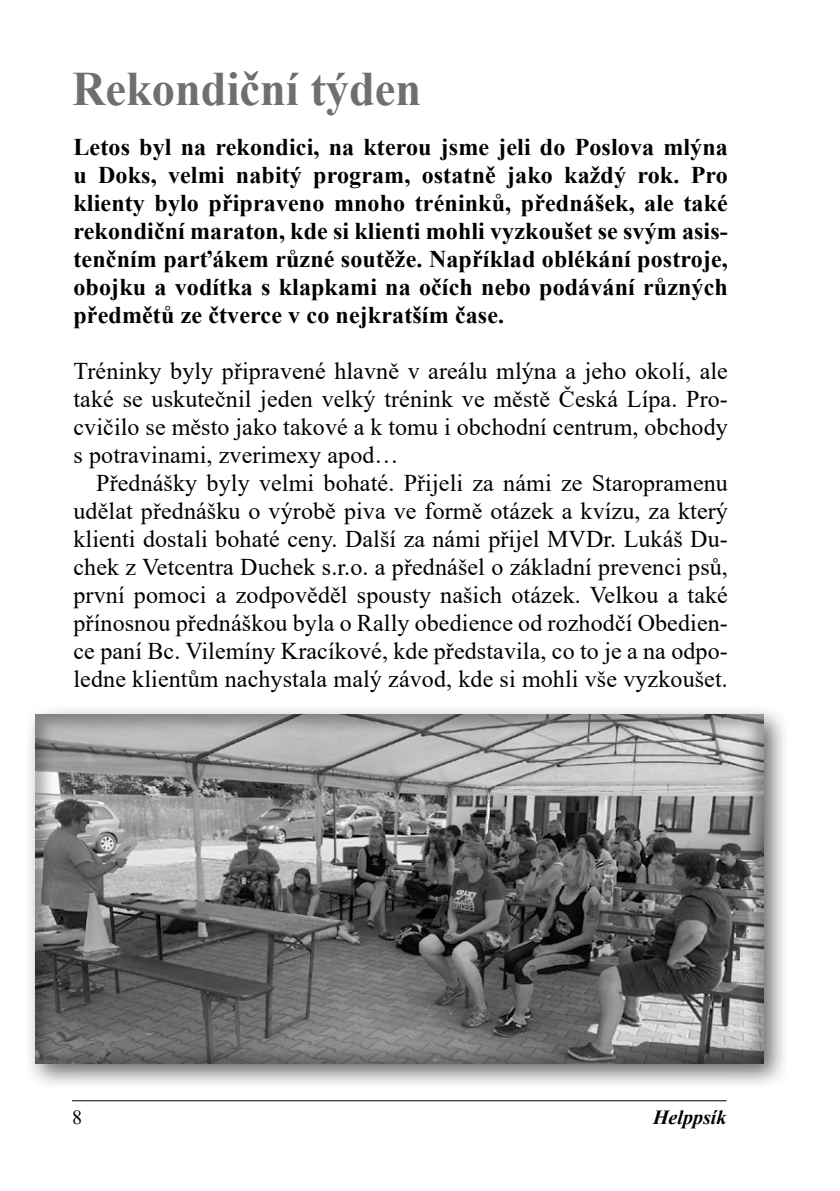
<style>
.page{position:relative;width:840px;height:1191px;background:#fff}
.page>*{position:absolute;margin:0;border:0;box-sizing:border-box;transform-origin:0 0}
.Normální{font:700 48px "Times New Roman";color:#706f6f;scale:.96 1}
.t1{font:24px/28px "Times New Roman";letter-spacing:.005em;color:#000;text-align:justify}
.t2{font:700 24px/28px "Times New Roman";letter-spacing:.005em;color:#000;text-align:justify}
.t3{font:italic 700 20px "Times New Roman";color:#000}
.t4{font:20px "Times New Roman";color:#000}
</style>
<div class="page">
<hr style="left:72px;top:1100px;width:654px;height:1px;background:#000">
<div style="left:24px;top:703px;width:765px;height:387px;background:#000;opacity:.59"></div>
<div style="left:18px;top:700px;width:761px;height:364px;background:#000;opacity:.32"></div>
<p class="Normální" style="left:72px;top:54px;width:365px">Rekondiční týden</p>
<p class="t2" style="left:73px;top:132px;width:655px">Letos byl na rekondici, na kterou jsme jeli do Poslova mlýna u Doks, velmi nabitý program, ostatně jako každý rok. Pro klienty bylo připraveno mnoho tréninků, přednášek, ale také rekondiční maraton, kde si klienti mohli vyzkoušet se svým asis&shy;tenčním parťákem různé soutěže. Například oblékání postroje, obojku a vodítka s klapkami na očích nebo podávání různých předmětů ze čtverce v co nejkratším čase.</p>
<p class="t1" style="left:73px;top:356px;width:655px">Tréninky byly připravené hlavně v areálu mlýna a jeho okolí, ale také se uskutečnil jeden velký trénink ve městě Česká Lípa. Pro&shy;cvičilo se město jako takové a k tomu i obchodní centrum, obchody s potravinami, zverimexy apod…</p>
<p class="t1" style="left:73px;top:468px;width:655px;text-indent:23px">Přednášky byly velmi bohaté. Přijeli za námi ze Staropramenu udělat přednášku o výrobě piva ve formě otázek a kvízu, za který klienti dostali bohaté ceny. Další za námi přijel MVDr. Lukáš Du&shy;chek z Vetcentra Duchek s.r.o. a přednášel o základní prevenci psů, první pomoci a zodpověděl spousty našich otázek. Velkou a také přínosnou přednáškou byla o Rally obedience od rozhodčí Obedien&shy;ce paní Bc. Vilemíny Kracíkové, kde představila, co to je a na odpo&shy;ledne klientům nachystala malý závod, kde si mohli vše vyzkoušet.</p>
<p class="t4" style="left:72px;top:1103px;width:11px">8</p>
<p class="t3" style="left:652px;top:1103px;width:75px">Helppsík</p>
</div>
